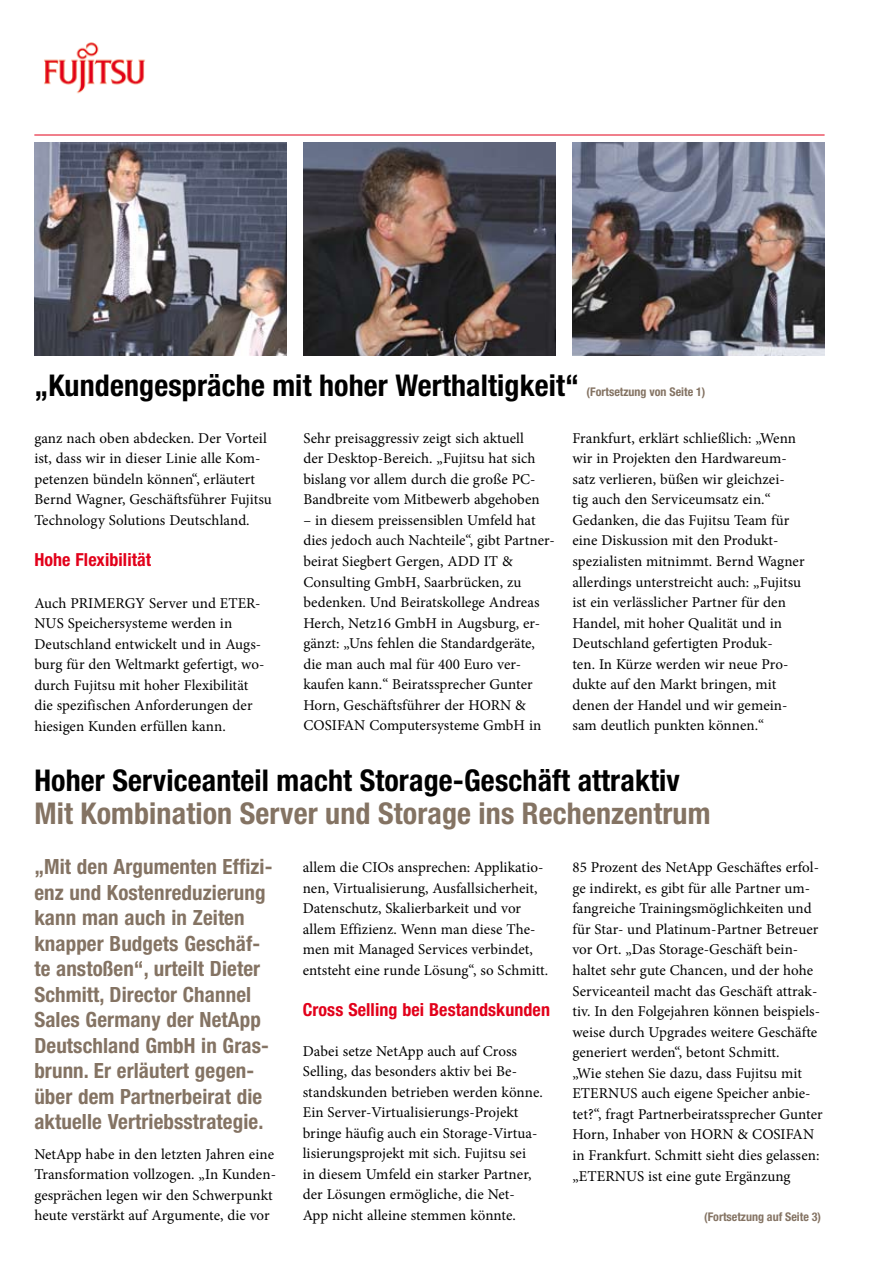
<style>
.page{position:relative;width:893px;height:1263px;background:#fff}
.page>*{position:absolute;margin:0;border:0;box-sizing:border-box;transform-origin:0 0}
.t1{font:700 condensed 30px "Helvetica Neue LT Pro";letter-spacing:.005em;color:#000}
.t2{font:700 condensed 30px "Helvetica Neue LT Pro";letter-spacing:.005em;color:#847363}
.t3{font:700 condensed 21px/25.5px "Helvetica Neue LT Pro";letter-spacing:.005em;color:#847363}
.t4{font:700 condensed 18px "Helvetica Neue LT Pro";letter-spacing:.005em;color:#e2001a}
.t5{font:15px/20.5px "Minion Pro";letter-spacing:.005em;color:#000}
.t6{font:700 condensed 12px "Helvetica Neue LT Pro";color:#847363}
</style>
<div class="page">
<img style="left:34px;top:142px;width:252px;height:213px">
<img style="left:303px;top:142px;width:252px;height:213px">
<img style="left:572px;top:142px;width:252px;height:213px">
<img style="left:44px;top:42px;width:101px;height:52px">
<hr style="left:34px;top:135px;width:791px;height:1px;background:#e2001a">
<h1 class="t1" style="left:34px;top:367px;width:546px">„Kundengespräche mit hoher Werthaltigkeit“</h1>
<p class="t6" style="left:587px;top:384px;width:120px">(Fortsetzung von Seite 1)</p>
<p class="t5" style="left:34px;top:428px;width:239px">ganz nach oben abdecken. Der Vorteil ist, dass wir in dieser Linie alle Kom&shy;petenzen bündeln können“, erläutert Bernd Wagner, Geschäftsführer Fujitsu Technology Solutions Deutschland.</p>
<p class="t4" style="left:34px;top:549px;width:118px">Hohe Flexibilität</p>
<p class="t5" style="left:34px;top:592px;width:232px">Auch PRIMERGY Server und ETER-NUS Speichersysteme werden in Deutschland entwickelt und in Augs&shy;burg für den Weltmarkt gefertigt, wo&shy;durch Fujitsu mit hoher Flexibilität die spezifischen Anforderungen der hiesigen Kunden erfüllen kann.</p>
<p class="t5" style="left:572px;top:428px;width:234px">Frankfurt, erklärt schließlich: „Wenn wir in Projekten den Hardwareum&shy;satz verlieren, büßen wir gleichzei-<br>tig auch den Serviceumsatz ein.“ Gedanken, die das Fujitsu Team für eine Diskussion mit den Produkt&shy;spezialisten mitnimmt. Bernd Wagner allerdings unterstreicht auch: „Fujitsu ist ein verlässlicher Partner für den Handel, mit hoher Qualität und in Deutschland gefertigten Produk-<br>ten. In Kürze werden wir neue Pro&shy;dukte auf den Markt bringen, mit denen der Handel und wir gemein&shy;sam deutlich punkten können.“</p>
<h1 class="t1" style="left:34px;top:762px;width:647px">Hoher Serviceanteil macht Storage-Geschäft attraktiv</h1>
<h1 class="t2" style="left:34px;top:795px;width:677px">Mit Kombination Server und Storage ins Rechenzentrum</h1>
<p class="t3" style="left:34px;top:854px;width:240px">„Mit den Argumenten Effizi&shy;enz und Kostenreduzierung kann man auch in Zeiten knapper Budgets Geschäf&shy;te anstoßen“, urteilt Dieter<br>Schmitt, Director Channel<br>Sales Germany der NetApp<br>Deutschland GmbH in Gras&shy;brunn. Er erläutert gegen&shy;über dem Partnerbeirat die aktuelle Vertriebsstrategie.</p>
<p class="t5" style="left:34px;top:1144px;width:243px">NetApp habe in den letzten Jahren eine Transformation vollzogen. „In Kunden&shy;gesprächen legen wir den Schwerpunkt heute verstärkt auf Argumente, die vor</p>
<p class="t5" style="left:303px;top:428px;width:238px">Sehr preisaggressiv zeigt sich aktuell der Desktop-Bereich. „Fujitsu hat sich bislang vor allem durch die große PC-Bandbreite vom Mitbewerb abgehoben</p>
<p class="t5" style="left:303px;top:510px;width:253px">– in diesem preissensiblen Umfeld hat dies jedoch auch Nachteile“, gibt Partner&shy;beirat Siegbert Gergen, ADD IT &amp; Consulting GmbH, Saarbrücken, zu bedenken. Und Beiratskollege Andreas Herch, Netz16 GmbH in Augsburg, er&shy;gänzt: „Uns fehlen die Standardgeräte, die man auch mal für 400 Euro ver&shy;kaufen kann.“ Beiratssprecher Gunter Horn, Geschäftsführer der HORN &amp; COSIFAN Computersysteme GmbH in</p>
<p class="t5" style="left:303px;top:857px;width:247px">allem die CIOs ansprechen: Applikatio&shy;nen, Virtualisierung, Ausfallsicherheit, Datenschutz, Skalierbarkeit und vor allem Effizienz. Wenn man diese The&shy;men mit Managed Services verbindet, entsteht eine runde Lösung“, so Schmitt.</p>
<p class="t4" style="left:303px;top:998px;width:249px">Cross Selling bei Bestandskunden</p>
<p class="t5" style="left:303px;top:1040px;width:242px">Dabei setze NetApp auch auf Cross Selling, das besonders aktiv bei Be&shy;standskunden betrieben werden könne.<br>Ein Server-Virtualisierungs-Projekt bringe häufig auch ein Storage-Virtua&shy;lisierungsprojekt mit sich. Fujitsu sei<br>in diesem Umfeld ein starker Partner, der Lösungen ermögliche, die Net-App nicht alleine stemmen könnte.</p>
<p class="t5" style="left:572px;top:857px;width:252px">85 Prozent des NetApp Geschäftes erfol&shy;ge indirekt, es gibt für alle Partner um&shy;fangreiche Trainingsmöglichkeiten und für Star- und Platinum-Partner Betreuer vor Ort. „Das Storage-Geschäft bein&shy;haltet sehr gute Chancen, und der hohe Serviceanteil macht das Geschäft attrak&shy;tiv. In den Folgejahren können beispiels&shy;weise durch Upgrades weitere Geschäfte generiert werden“, betont Schmitt.<br>„Wie stehen Sie dazu, dass Fujitsu mit ETERNUS auch eigene Speicher anbie&shy;tet?“, fragt Partnerbeiratssprecher Gunter Horn, Inhaber von HORN &amp; COSIFAN in Frankfurt. Schmitt sieht dies gelassen: „ETERNUS ist eine gute Ergänzung</p>
<p class="t6" style="left:704px;top:1209px;width:119px">(Fortsetzung auf Seite 3)</p>
</div>
